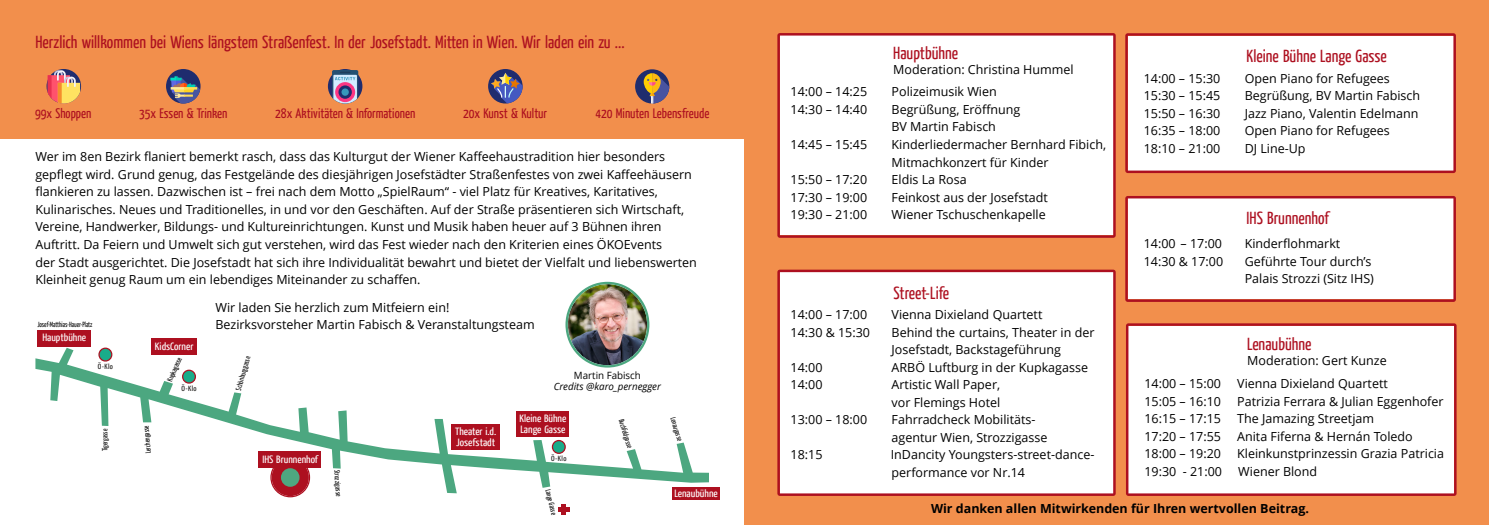
<style>
.page{position:relative;width:1489px;height:525px;background:#fff}
.page>*{position:absolute;margin:0;border:0;box-sizing:border-box;transform-origin:0 0}
.t1{font:17.5px "Yanone Kaffeesatz";color:#ad1020}
.t2{font:13.75px "Yanone Kaffeesatz";color:#ad1020}
.t3{font:12.5px/17.5px "Open Sans";color:#000}
.t4{font:700 12.5px "Open Sans";color:#000}
.t5{font:10.62px/10.9px "Yanone Kaffeesatz";color:#fff;scale:1.12 1}
.t6{font:italic 10px "Open Sans";color:#000}
.t7{font:10px "Open Sans";color:#000}
.t8{font:7.5px "Yanone Kaffeesatz";color:#000;scale:.9 1}
.t9{font:7.5px "Yanone Kaffeesatz";color:#000;scale:.91 1}
.t10{font:7.5px "Yanone Kaffeesatz";color:#000;scale:.93 1}
.t11{font:7.5px "Yanone Kaffeesatz";letter-spacing:.045em;color:#1e1c1a;scale:1.12 1}
</style>
<div class="page">
<div style="left:744px;top:0;width:744px;height:525px;background:#f28f4c"></div>
<div style="left:0;top:0;width:744px;height:139px;background:#f28f4c"></div>
<div style="left:777px;top:33px;width:338px;height:205px;background:#fff"></div>
<svg style="left:1125px;top:33px;width:330px;height:140px;background:#faefef"></svg>
<svg style="left:1125px;top:196px;width:330px;height:106px;background:#faf0f0"></svg>
<div style="left:1126px;top:323px;width:330px;height:173px;background:#fff"></div>
<div style="left:777px;top:269px;width:338px;height:227px;background:#fff"></div>
<div style="left:635px;top:69px;width:34px;height:34px;background:#1f2d6e;border-radius:17px"></div>
<svg style="left:643px;top:73px;width:26px;height:30px"></svg>
<svg style="left:47px;top:69px;width:34px;height:34px"></svg>
<div style="left:166px;top:69px;width:34px;height:34px;background:#1f2c6e;border-radius:50%"></div>
<svg style="left:170px;top:76px;width:30px;height:27px"></svg>
<svg style="left:328px;top:69px;width:34px;height:34px"></svg>
<div style="left:488px;top:69px;width:34px;height:34px;background:#1f2c6e;border-radius:50%"></div>
<svg style="left:491px;top:73px;width:31px;height:30px"></svg>
<img style="left:565px;top:282px;width:84px;height:66px">
<svg style="left:35px;top:348px;width:674px;height:145px"></svg>
<svg style="left:552px;top:440px;width:14px;height:14px"></svg>
<svg style="left:182px;top:369px;width:14px;height:14px"></svg>
<svg style="left:98px;top:347px;width:14px;height:14px"></svg>
<div style="left:561px;top:504px;width:5px;height:10px;background:#ad1020"></div>
<hr style="left:558px;top:507px;width:11px;height:4px;background:#ad1020">
<svg style="left:270px;top:468px;width:40px;height:29px"></svg>
<div style="left:281px;top:468px;width:18px;height:19px;background:#4ea780;border-radius:50%"></div>
<div style="left:37px;top:330px;width:54px;height:17px;background:#ad1020"></div>
<div style="left:151px;top:338px;width:45px;height:17px;background:#ad1020"></div>
<div style="left:258px;top:451px;width:63px;height:17px;background:#ad1020"></div>
<div style="left:516px;top:411px;width:52px;height:26px;background:#ad1020"></div>
<div style="left:672px;top:487px;width:47px;height:12px;background:#ad1020"></div>
<div style="left:451px;top:424px;width:49px;height:26px;background:#ad1020"></div>
<h1 class="t1" style="left:35px;top:34px;width:590px">Herzlich willkommen bei Wiens längstem Straßenfest. In der Josefstadt. Mitten in Wien. Wir laden ein zu ...</h1>
<p class="t2" style="left:35px;top:107px;width:58px">99x Shoppen</p>
<p class="t2" style="left:139px;top:107px;width:90px">35x Essen &amp; Trinken</p>
<p class="t2" style="left:275px;top:107px;width:141px">28x Aktivitäten &amp; Informationen</p>
<p class="t2" style="left:463px;top:107px;width:86px">20x Kunst &amp; Kultur</p>
<p class="t2" style="left:595px;top:107px;width:115px">420 Minuten Lebensfreude</p>
<p class="t3" style="left:35px;top:149px;width:663px">Wer im 8en Bezirk flaniert bemerkt rasch, dass das Kulturgut der Wiener Kaffeehaustradition hier besonders gepflegt wird. Grund genug, das Festgelände des diesjährigen Josefstädter Straßenfestes von zwei Kaffeehäusern flankieren zu lassen. Dazwischen ist – frei nach dem Motto „SpielRaum“ - viel Platz für Kreatives, Karitatives, Kulinarisches. Neues und Traditionelles, in und vor den Geschäften. Auf der Straße präsentieren sich Wirtschaft, Vereine, Handwerker, Bildungs- und Kultureinrichtungen. Kunst und Musik haben heuer auf 3 Bühnen ihren Auftritt. Da Feiern und Umwelt sich gut verstehen, wird das Fest wieder nach den Kriterien eines ÖKOEvents<br>der Stadt ausgerichtet. Die Josefstadt hat sich ihre Individualität bewahrt und bietet der Vielfalt und liebenswerten Kleinheit genug Raum um ein lebendiges Miteinander zu schaffen.</p>
<p class="t3" style="left:215px;top:299px;width:320px">Wir laden Sie herzlich zum Mitfeiern ein!<br>Bezirksvorsteher Martin Fabisch &amp; Veranstaltungsteam</p>
<p class="t8" style="left:37px;top:321px;width:63px">Josef-Matthias-Hauer-Platz</p>
<p class="t5" style="left:42px;top:333px;width:41px">Hauptbühne</p>
<p class="t5" style="left:155px;top:342px;width:36px">KidsCorner</p>
<p class="t11" style="left:98px;top:362px;width:15px">Ö-Klo</p>
<p class="t8" style="left:102px;top:451px;width:26px;rotate:-90deg">Tigergasse</p>
<p class="t8" style="left:145px;top:453px;width:32px;rotate:-95deg">Lerchengasse</p>
<p class="t10" style="left:166px;top:379px;width:29px;rotate:-66deg">Kupkagasse</p>
<p class="t10" style="left:235px;top:389px;width:39px;rotate:-74deg">Schönburggasse</p>
<p class="t11" style="left:181px;top:384px;width:15px">Ö-Klo</p>
<p class="t5" style="left:262px;top:454px;width:51px">IHS Brunnenhof</p>
<p class="t9" style="left:340px;top:469px;width:31px;rotate:86deg">Strozzigasse</p>
<p class="t5" style="left:455px;top:426px;width:38px">Theater i.d.<br>Josefstadt</p>
<p class="t7" style="left:574px;top:371px;width:68px">Martin Fabisch</p>
<p class="t6" style="left:554px;top:382px;width:109px">Credits @karo_pernegger</p>
<p class="t5" style="left:519px;top:414px;width:43px">Kleine Bühne<br>Lange Gasse</p>
<p class="t11" style="left:551px;top:455px;width:15px">Ö-Klo</p>
<p class="t9" style="left:551px;top:488px;width:30px;rotate:76deg">Lange Gasse</p>
<p class="t9" style="left:624px;top:418px;width:35px;rotate:73deg">Buchfeldgasse</p>
<p class="t9" style="left:676px;top:416px;width:28px;rotate:73deg">Lenaugasse</p>
<p class="t5" style="left:674px;top:488px;width:40px">Lenaubühne</p>
<h1 class="t1" style="left:893px;top:45px;width:66px">Hauptbühne</h1>
<p class="t3" style="left:893px;top:62px;width:182px">Moderation: Christina Hummel</p>
<p class="t3" style="left:790px;top:84px;width:78px">14:00 – 14:25</p>
<p class="t3" style="left:891px;top:84px;width:107px">Polizeimusik Wien</p>
<p class="t3" style="left:790px;top:102px;width:78px">14:30 – 14:40</p>
<p class="t3" style="left:891px;top:102px;width:130px">Begrüßung, Eröffnung<br>BV Martin Fabisch</p>
<p class="t3" style="left:790px;top:137px;width:78px">14:45 – 15:45</p>
<p class="t3" style="left:891px;top:137px;width:216px">Kinderliedermacher Bernhard Fibich,<br>Mitmachkonzert für Kinder</p>
<p class="t3" style="left:790px;top:172px;width:78px">15:50 – 17:20</p>
<p class="t3" style="left:891px;top:172px;width:77px">Eldis La Rosa</p>
<p class="t3" style="left:790px;top:189px;width:78px">17:30 – 19:00</p>
<p class="t3" style="left:891px;top:189px;width:158px">Feinkost aus der Josefstadt</p>
<p class="t3" style="left:790px;top:207px;width:78px">19:30 – 21:00</p>
<p class="t3" style="left:891px;top:207px;width:156px">Wiener Tschuschenkapelle</p>
<h1 class="t1" style="left:893px;top:285px;width:57px">Street-Life</h1>
<p class="t3" style="left:790px;top:307px;width:78px">14:00 – 17:00</p>
<p class="t3" style="left:891px;top:307px;width:152px">Vienna Dixieland Quartett</p>
<p class="t3" style="left:790px;top:325px;width:81px">14:30 &amp; 15:30</p>
<p class="t3" style="left:891px;top:325px;width:204px">Behind the curtains, Theater in der<br>Josefstadt, Backstageführung</p>
<p class="t3" style="left:790px;top:360px;width:33px">14:00</p>
<p class="t3" style="left:891px;top:360px;width:198px">ARBÖ Luftburg in der Kupkagasse</p>
<p class="t3" style="left:790px;top:377px;width:33px">14:00</p>
<p class="t3" style="left:891px;top:377px;width:110px">Artistic Wall Paper, vor Flemings Hotel</p>
<p class="t3" style="left:790px;top:412px;width:78px">13:00 – 18:00</p>
<p class="t3" style="left:891px;top:412px;width:157px">Fahrradcheck Mobilitäts&shy;agentur Wien, Strozzigasse</p>
<p class="t3" style="left:790px;top:447px;width:33px">18:15</p>
<p class="t3" style="left:890px;top:447px;width:205px">InDancity Youngsters-street-dance&shy;performance vor Nr.14</p>
<h1 class="t1" style="left:1246px;top:48px;width:142px">Kleine Bühne Lange Gasse</h1>
<p class="t3" style="left:1143px;top:71px;width:78px">14:00 – 15:30</p>
<p class="t3" style="left:1244px;top:71px;width:147px">Open Piano for Refugees</p>
<p class="t3" style="left:1143px;top:88px;width:78px">15:30 – 15:45</p>
<p class="t3" style="left:1244px;top:88px;width:177px">Begrüßung, BV Martin Fabisch</p>
<p class="t3" style="left:1143px;top:106px;width:78px">15:50 – 16:30</p>
<p class="t3" style="left:1244px;top:106px;width:175px">Jazz Piano, Valentin Edelmann</p>
<p class="t3" style="left:1143px;top:123px;width:78px">16:35 – 18:00</p>
<p class="t3" style="left:1244px;top:123px;width:147px">Open Piano for Refugees</p>
<p class="t3" style="left:1143px;top:141px;width:78px">18:10 – 21:00</p>
<p class="t3" style="left:1244px;top:141px;width:62px">DJ Line-Up</p>
<h1 class="t1" style="left:1246px;top:210px;width:84px">IHS Brunnenhof</h1>
<p class="t3" style="left:1143px;top:236px;width:80px">14:00 – 17:00</p>
<p class="t3" style="left:1244px;top:236px;width:97px">Kinderflohmarkt</p>
<p class="t3" style="left:1143px;top:253px;width:81px">14:30 &amp; 17:00</p>
<p class="t3" style="left:1244px;top:253px;width:131px">Geführte Tour durch’s<br>Palais Strozzi (Sitz IHS)</p>
<h1 class="t1" style="left:1247px;top:336px;width:66px">Lenaubühne</h1>
<p class="t3" style="left:1247px;top:353px;width:141px">Moderation: Gert Kunze</p>
<p class="t3" style="left:1144px;top:376px;width:78px">14:00 – 15:00</p>
<p class="t3" style="left:1237px;top:376px;width:152px">Vienna Dixieland Quartett</p>
<p class="t3" style="left:1144px;top:394px;width:78px">15:05 – 16:10</p>
<p class="t3" style="left:1237px;top:394px;width:208px">Patrizia Ferrara &amp; Julian Eggenhofer</p>
<p class="t3" style="left:1144px;top:411px;width:78px">16:15 – 17:15</p>
<p class="t3" style="left:1237px;top:411px;width:138px">The Jamazing Streetjam</p>
<p class="t3" style="left:1144px;top:429px;width:78px">17:20 – 17:55</p>
<p class="t3" style="left:1237px;top:429px;width:177px">Anita Fiferna &amp; Hernán Toledo</p>
<p class="t3" style="left:1144px;top:446px;width:78px">18:00 – 19:20</p>
<p class="t3" style="left:1237px;top:446px;width:208px">Kleinkunstprinzessin Grazia Patricia</p>
<p class="t3" style="left:1144px;top:464px;width:79px">19:30 - 21:00</p>
<p class="t3" style="left:1238px;top:464px;width:80px">Wiener Blond</p>
<p class="t4" style="left:931px;top:503px;width:379px">Wir danken allen Mitwirkenden für Ihren wertvollen Beitrag.</p>
</div>
